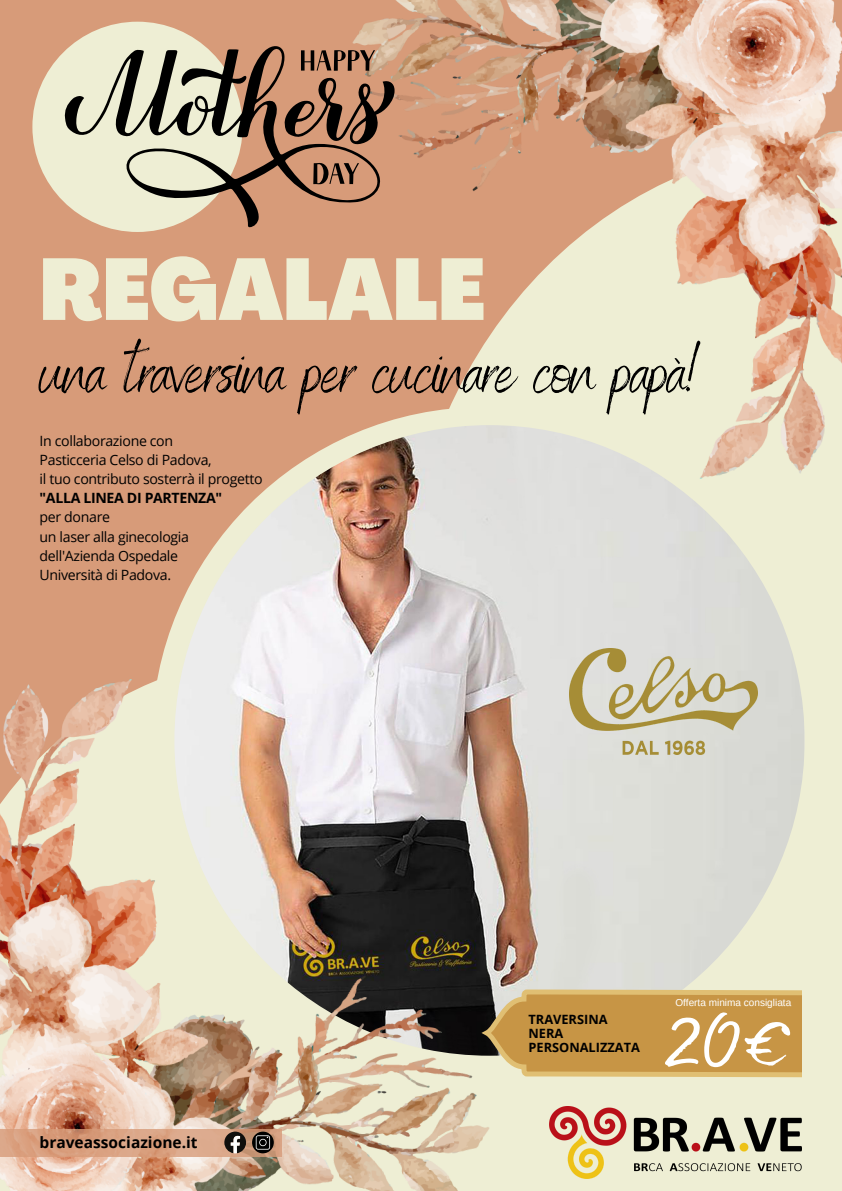
<style>
.page{position:relative;width:842px;height:1191px;background:#fff}
.page>*{position:absolute;margin:0;border:0;box-sizing:border-box;transform-origin:0 0}
.t1{font:141.6px "Madelyn Fill";color:#fff}
.t2{font:900 condensed 85.6px "Agrandir";color:#eeeed4}
.t3{font:70.1px "Benedict";letter-spacing:-.025em;color:#000}
.t4{font:700 15.5px "Open Sans";color:#000}
.t5{font:14.1px/19.1px "Open Sans";letter-spacing:-.025em;color:#000}
.t6{font:700 14.1px "Open Sans";letter-spacing:-.025em;color:#000}
.t7{font:700 12.8px/14px "Open Sans";color:#000}
.t8{font:10px "Arimo";color:#fff}
</style>
<div class="page">
<div style="left:0;top:0;width:842px;height:1190px;background:#d79b79"></div>
<div style="left:404px;top:144px;width:438px;height:952px;background:#eeeed4"></div>
<div style="left:430px;top:947px;width:412px;height:243px;background:#eeeed4"></div>
<div style="left:152px;top:407px;width:666px;height:666px;background:#eeeed4;border-radius:50%"></div>
<div style="left:32px;top:22px;width:211px;height:210px;background:#eeeed4;border-radius:50%"></div>
<img style="left:174px;top:425px;width:630px;height:630px;border-radius:50%">
<img style="left:0;top:679px;width:490px;height:511px">
<img style="left:353px;top:0;width:489px;height:478px">
<svg style="left:64px;top:44px;width:317px;height:183px"></svg>
<svg style="left:284px;top:77px;width:111px;height:68px"></svg>
<svg style="left:301px;top:50px;width:74px;height:21px"></svg>
<svg style="left:313px;top:163px;width:46px;height:21px"></svg>
<svg style="left:0;top:1128px;width:281px;height:28px;fill:#daa282"></svg>
<svg style="left:224px;top:1131px;width:22px;height:22px"></svg>
<svg style="left:252px;top:1131px;width:22px;height:22px"></svg>
<svg style="left:256px;top:1135px;width:14px;height:14px"></svg>
<svg style="left:481px;top:989px;width:321px;height:88px;background:#c69a50"></svg>
<img style="left:549px;top:1106px;width:253px;height:72px">
<img style="left:570px;top:649px;width:187px;height:105px">
<h2 class="t2" style="left:40px;top:256px;width:447px">REGALALE</h2>
<h3 class="t3" style="left:40px;top:325px;width:662px">una traversina per cucinare con papà!</h3>
<p class="t5" style="left:40px;top:431px;width:224px">In collaborazione con<br>Pasticceria Celso di Padova,<br>il tuo contributo sosterrà il progetto</p>
<p class="t6" style="left:40px;top:488px;width:184px">"ALLA LINEA DI PARTENZA"</p>
<p class="t5" style="left:40px;top:507px;width:151px">per donare<br>un laser alla ginecologia dell'Azienda Ospedale<br>Università di Padova.</p>
<p class="t4" style="left:40px;top:1131px;width:160px">braveassociazione.it</p>
<p class="t7" style="left:528px;top:1011px;width:113px">TRAVERSINA<br>NERA<br>PERSONALIZZATA</p>
<p class="t8" style="left:675px;top:996px;width:117px">Offerta minima consigliata</p>
<h1 class="t1" style="left:661px;top:931px;width:134px">20€</h1>
</div>
